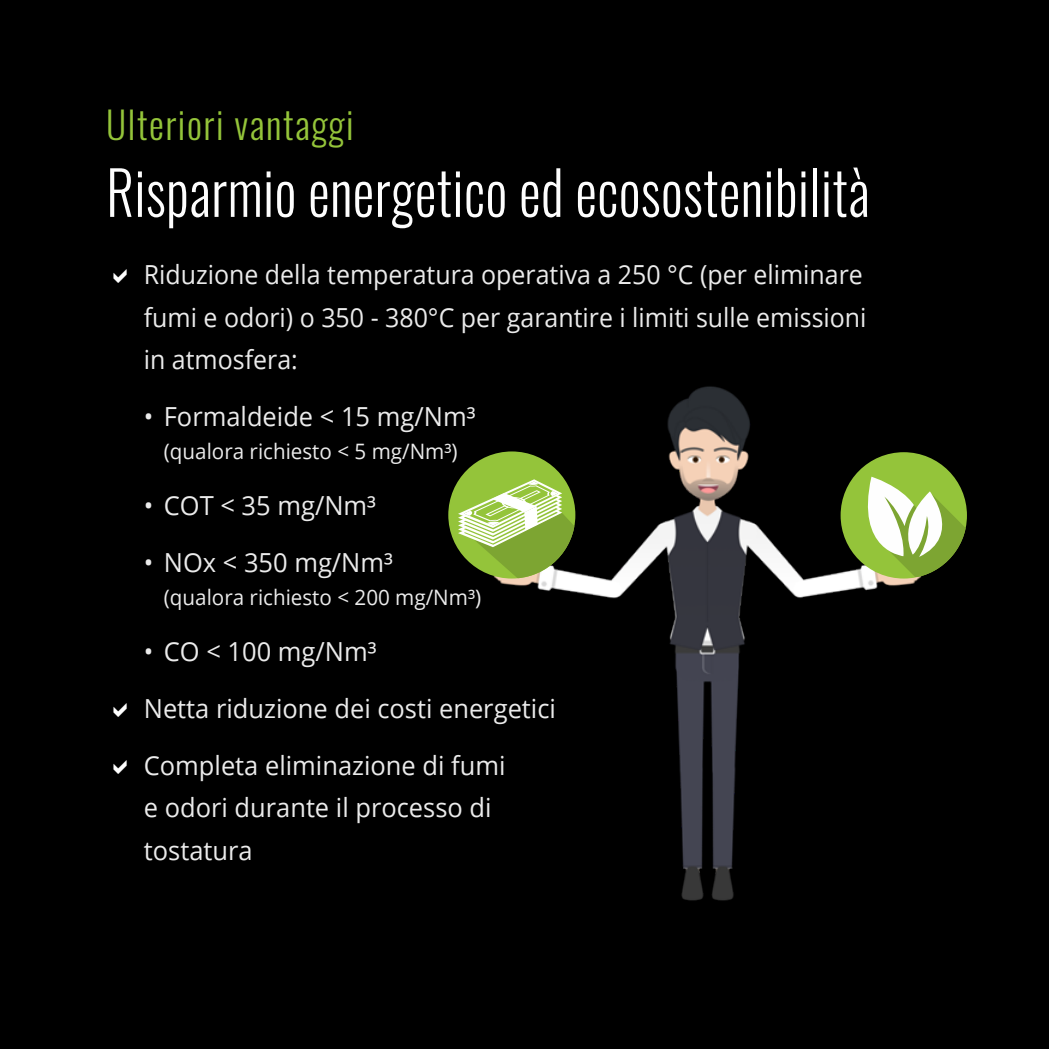
<style>
.page{position:relative;width:1049px;height:1049px;background:#000}
.page>*{position:absolute;margin:0;border:0;box-sizing:border-box;transform-origin:0 0}
.t1{font:300 60px "Oswald";letter-spacing:.01em;color:#fdfdfd;scale:.9 1}
.t2{font:300 37.5px "Oswald";letter-spacing:.04em;color:#94c43a}
.t3{font:26.25px/56.8px "Open Sans";color:#ebebeb}
.t4{font:26.25px/42.5px "Open Sans";color:#ebebeb;scale:.95 1}
.t5{font:21.25px "Open Sans";color:#ebebeb}
</style>
<div class="page">
<img style="left:495px;top:386px;width:430px;height:515px">
<div style="left:840px;top:452px;width:127px;height:126px;background:#94c43a;border-radius:50%"></div>
<svg style="left:855px;top:477px;width:112px;height:100px"></svg>
<div style="left:448px;top:451px;width:127px;height:127px;background:#94c43a;border-radius:50%"></div>
<svg style="left:458px;top:479px;width:117px;height:99px"></svg>
<h2 class="t2" style="left:106px;top:92px;width:249px">Ulteriori vantaggi</h2>
<h1 class="t1" style="left:106px;top:139px;width:850px">Risparmio energetico ed ecosostenibilità</h1>
<p class="t4" style="left:144px;top:253px;width:762px">Riduzione della temperatura operativa a 250 °C (per eliminare fumi e odori) o 350 - 380°C per garantire i limiti sulle emissioni in atmosfera:</p>
<p class="t3" style="left:144px;top:388px;width:333px">• Formaldeide &lt; 15 mg/Nm³</p>
<p class="t5" style="left:164px;top:436px;width:295px">(qualora richiesto &lt; 5 mg/Nm³)</p>
<p class="t3" style="left:144px;top:477px;width:234px">• COT &lt; 35 mg/Nm³</p>
<p class="t3" style="left:144px;top:533px;width:251px">• NOx &lt; 350 mg/Nm³</p>
<p class="t5" style="left:164px;top:582px;width:319px">(qualora richiesto &lt; 200 mg/Nm³)</p>
<p class="t3" style="left:144px;top:623px;width:414px">• CO &lt; 100 mg/Nm³<br>Netta riduzione dei costi energetici<br>Completa eliminazione di fumi</p>
<p class="t3" style="left:144px;top:786px;width:349px;line-height:42.5px">e odori durante il processo di tostatura</p>
</div>
